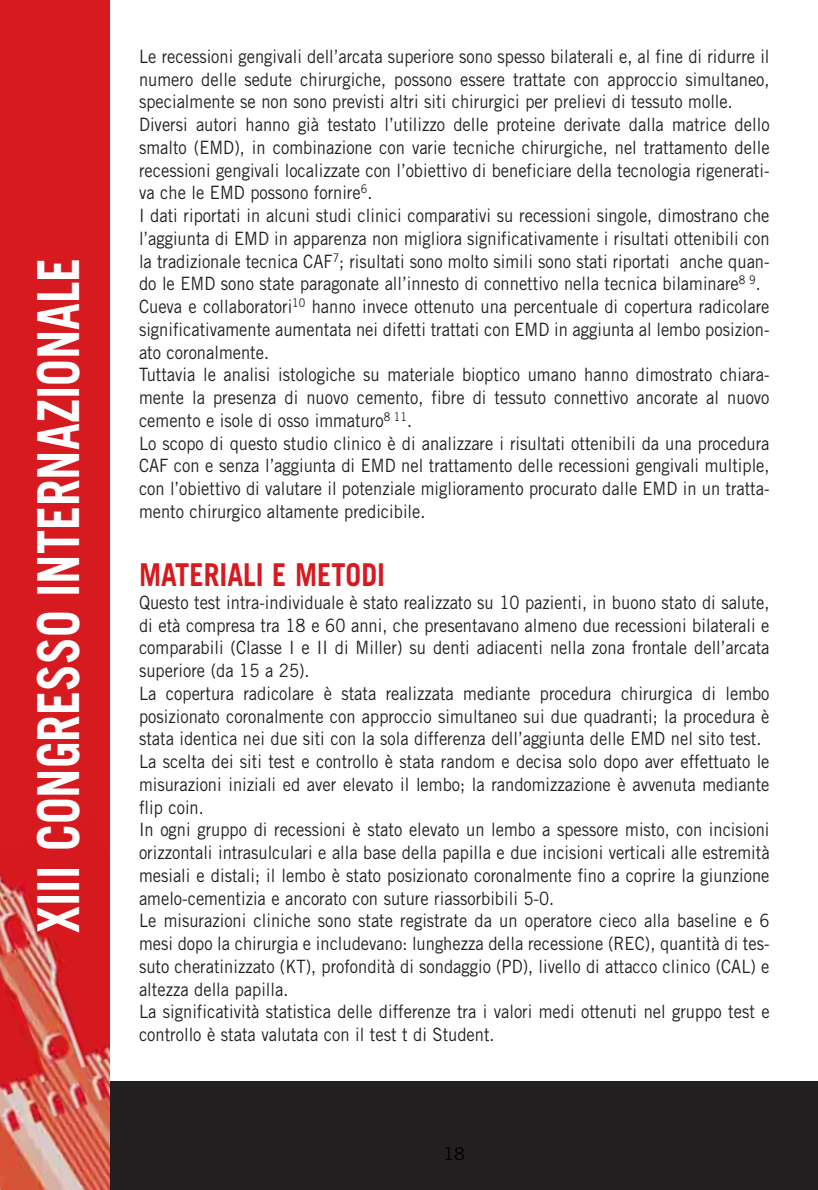
<style>
.page{position:relative;width:818px;height:1190px;background:#fff}
.page>*{position:absolute;margin:0;border:0;box-sizing:border-box;transform-origin:0 0}
.t1{font:700 57.75px "Trade Gothic";color:#fff;scale:.83 1}
.t2{font:700 31.5px "Trade Gothic";color:#d71920;scale:.9 1}
.t3{font:18.38px/22.8px "Trade Gothic";color:#231f20;scale:.9 1}
.t4{font:17.5px "Trade Gothic";color:#000}
</style>
<div class="page">
<div style="left:0;top:1081px;width:817px;height:109px;background:#231f20"></div>
<div style="left:0;top:0;width:109px;height:1190px;background:#d71920"></div>
<img style="left:0;top:873px;width:109px;height:317px">
<h1 class="t1" style="left:38px;top:933px;width:815px;rotate:-90deg">XIII CONGRESSO INTERNAZIONALE</h1>
<p class="t3" style="left:139px;top:47px;width:702px">Le recessioni gengivali dell’arcata superiore sono spesso bilaterali e, al fine di ridurre il numero delle sedute chirurgiche, possono essere trattate con approccio simultaneo, specialmente se non sono previsti altri siti chirurgici per prelievi di tessuto molle.<br>Diversi autori hanno già testato l’utilizzo delle proteine derivate dalla matrice dello smalto (EMD), in combinazione con varie tecniche chirurgiche, nel trattamento delle recessioni gengivali localizzate con l’obiettivo di beneficiare della tecnologia rigenerati&shy;va che le EMD possono fornire<sup>6</sup>.<br>I dati riportati in alcuni studi clinici comparativi su recessioni singole, dimostrano che l’aggiunta di EMD in apparenza non migliora significativamente i risultati ottenibili con la tradizionale tecnica CAF<sup>7</sup>; risultati sono molto simili sono stati riportati anche quan&shy;do le EMD sono state paragonate all’innesto di connettivo nella tecnica bilaminare<sup>8</sup> <sup>9</sup>.<br>Cueva e collaboratori<sup>10</sup> hanno invece ottenuto una percentuale di copertura radicolare significativamente aumentata nei difetti trattati con EMD in aggiunta al lembo posizion&shy;ato coronalmente.<br>Tuttavia le analisi istologiche su materiale bioptico umano hanno dimostrato chiara&shy;mente la presenza di nuovo cemento, fibre di tessuto connettivo ancorate al nuovo cemento e isole di osso immaturo<sup>8</sup> <sup>11</sup>.<br>Lo scopo di questo studio clinico è di analizzare i risultati ottenibili da una procedura CAF con e senza l’aggiunta di EMD nel trattamento delle recessioni gengivali multiple, con l’obiettivo di valutare il potenziale miglioramento procurato dalle EMD in un tratta&shy;mento chirurgico altamente predicibile.</p>
<h2 class="t2" style="left:139px;top:563px;width:275px">MATERIALI E METODI</h2>
<p class="t3" style="left:139px;top:593px;width:702px">Questo test intra-individuale è stato realizzato su 10 pazienti, in buono stato di salute, di età compresa tra 18 e 60 anni, che presentavano almeno due recessioni bilaterali e comparabili (Classe I e II di Miller) su denti adiacenti nella zona frontale dell’arcata superiore (da 15 a 25).<br>La copertura radicolare è stata realizzata mediante procedura chirurgica di lembo posizionato coronalmente con approccio simultaneo sui due quadranti; la procedura è stata identica nei due siti con la sola differenza dell’aggiunta delle EMD nel sito test.<br>La scelta dei siti test e controllo è stata random e decisa solo dopo aver effettuato le misurazioni iniziali ed aver elevato il lembo; la randomizzazione è avvenuta mediante flip coin.<br>In ogni gruppo di recessioni è stato elevato un lembo a spessore misto, con incisioni orizzontali intrasulculari e alla base della papilla e due incisioni verticali alle estremità mesiali e distali; il lembo è stato posizionato coronalmente fino a coprire la giunzione amelo-cementizia e ancorato con suture riassorbibili 5-0.<br>Le misurazioni cliniche sono state registrate da un operatore cieco alla baseline e 6 mesi dopo la chirurgia e includevano: lunghezza della recessione (REC), quantità di tes&shy;suto cheratinizzato (KT), profondità di sondaggio (PD), livello di attacco clinico (CAL) e altezza della papilla.<br>La significatività statistica delle differenze tra i valori medi ottenuti nel gruppo test e controllo è stata valutata con il test t di Student.</p>
<p class="t4" style="left:443px;top:1148px;width:23px">18</p>
</div>
